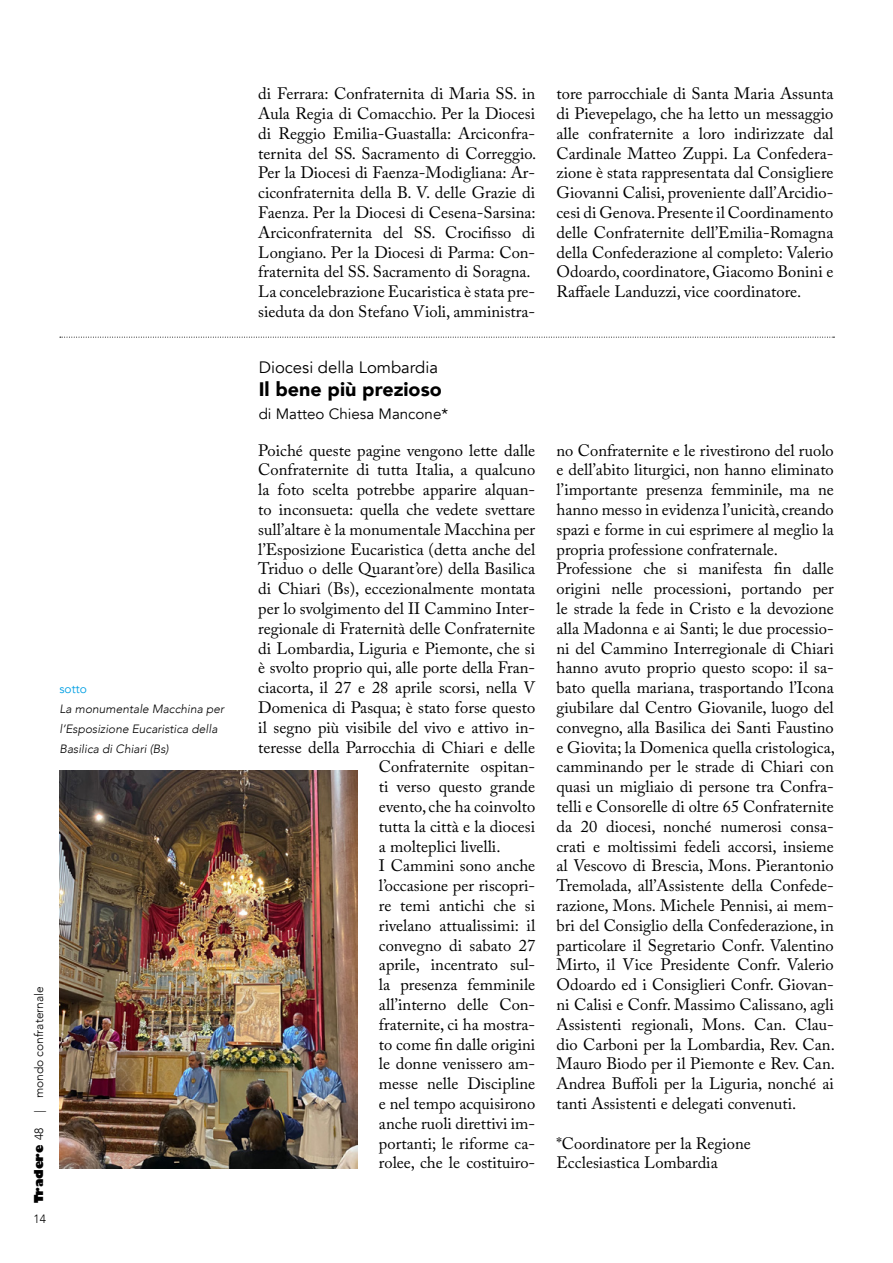
<style>
.page{position:relative;width:893px;height:1263px;background:#fff}
.page>*{position:absolute;margin:0;border:0;box-sizing:border-box;transform-origin:0 0}
.t1{font:900 19.5px "Avenir";color:#000}
.t2{font:16.5px/19.8px "Adobe Caslon Pro";color:#000}
.t3{font:16.5px "Avenir";color:#000}
.t4{font:15px "Avenir";color:#000}
.t5{font:italic 300 12px/19.8px "Avenir";color:#000}
.t6{font:300 12px "Avenir";color:#000}
.t7{font:800 12px "Gill Sans";color:#000}
.t8{font:12px "Avenir";color:#009fe3}
.s1{font-family:"Avenir";font-weight:300}
</style>
<div class="page">
<img style="left:60px;top:771px;width:298px;height:397px">
<svg style="left:60px;top:337px;width:774px;height:1px"></svg>
<p class="t8" style="left:60px;top:682px;width:29px">sotto</p>
<p class="t5" style="left:60px;top:699px;width:166px">La monumentale Macchina per l’Esposizione Eucaristica della<br>Basilica di Chiari (Bs)</p>
<p class="t6" style="left:32px;top:1113px;width:129px;rotate:-90deg">| mondo confraternale</p>
<p class="t7" style="left:29px;top:1203px;width:77px;rotate:-90deg">Tradere <span class="s1">48</span></p>
<p class="t6" style="left:33px;top:1212px;width:14px">14</p>
<p class="t2" style="left:258px;top:84px;width:280px">di Ferrara: Confraternita di Maria SS. in Aula Regia di Comacchio. Per la Diocesi di Reggio Emilia-Guastalla: Arciconfra&shy;ternita del SS. Sacramento di Correggio.<br>Per la Diocesi di Faenza-Modigliana: Ar&shy;ciconfraternita della B. V. delle Grazie di Faenza. Per la Diocesi di Cesena-Sarsina:<br>Arciconfraternita del SS. Crocifisso di Longiano. Per la Diocesi di Parma: Con&shy;fraternita del SS. Sacramento di Soragna.<br>La concelebrazione Eucaristica è stata pre&shy;sieduta da don Stefano Violi, amministra-</p>
<p class="t2" style="left:556px;top:84px;width:278px;text-align:justify">tore parrocchiale di Santa Maria Assunta di Pievepelago, che ha letto un messaggio alle confraternite a loro indirizzate dal Cardinale Matteo Zuppi. La Confedera&shy;zione è stata rappresentata dal Consigliere Giovanni Calisi, proveniente dall’Arcidio&shy;cesi di Genova. Presente il Coordinamento delle Confraternite dell’Emilia-Romagna della Confederazione al completo: Valerio Odoardo, coordinatore, Giacomo Bonini e Raffaele Landuzzi, vice coordinatore.</p>
<p class="t3" style="left:259px;top:358px;width:181px">Diocesi della Lombardia</p>
<p class="t1" style="left:259px;top:373px;width:185px">Il bene più prezioso</p>
<p class="t4" style="left:259px;top:405px;width:191px">di Matteo Chiesa Mancone*</p>
<p class="t2" style="left:258px;top:440px;width:278px">Poiché queste pagine vengono lette dalle</p>
<p class="t2" style="left:258px;top:460px;width:278px">Confraternite di tutta Italia, a qualcuno</p>
<p class="t2" style="left:258px;top:480px;width:278px">la foto scelta potrebbe apparire alquan-</p>
<p class="t2" style="left:258px;top:499px;width:278px">to inconsueta: quella che vedete svettare</p>
<p class="t2" style="left:258px;top:519px;width:278px">sull’altare è la monumentale Macchina per</p>
<p class="t2" style="left:258px;top:539px;width:278px">l’Esposizione Eucaristica (detta anche del</p>
<p class="t2" style="left:258px;top:559px;width:278px">Triduo o delle Quarant’ore) della Basilica</p>
<p class="t2" style="left:258px;top:579px;width:278px">di Chiari (Bs), eccezionalmente montata</p>
<p class="t2" style="left:258px;top:598px;width:278px">per lo svolgimento del II Cammino Inter-</p>
<p class="t2" style="left:258px;top:618px;width:278px">regionale di Fraternità delle Confraternite</p>
<p class="t2" style="left:258px;top:638px;width:278px">di Lombardia, Liguria e Piemonte, che si</p>
<p class="t2" style="left:258px;top:658px;width:278px">è svolto proprio qui, alle porte della Fran-</p>
<p class="t2" style="left:258px;top:678px;width:278px">ciacorta, il 27 e 28 aprile scorsi, nella V</p>
<p class="t2" style="left:258px;top:697px;width:278px">Domenica di Pasqua; è stato forse questo</p>
<p class="t2" style="left:258px;top:717px;width:278px">il segno più visibile del vivo e attivo in-</p>
<p class="t2" style="left:258px;top:737px;width:278px">teresse della Parrocchia di Chiari e delle</p>
<p class="t2" style="left:379px;top:757px;width:158px">Confraternite ospitan-</p>
<p class="t2" style="left:379px;top:777px;width:158px">ti verso questo grande</p>
<p class="t2" style="left:379px;top:796px;width:158px">evento, che ha coinvolto</p>
<p class="t2" style="left:379px;top:816px;width:158px">tutta la città e la diocesi</p>
<p class="t2" style="left:379px;top:836px;width:123px">a molteplici livelli.</p>
<p class="t2" style="left:379px;top:856px;width:158px">I Cammini sono anche</p>
<p class="t2" style="left:379px;top:876px;width:158px">l’occasione per riscopri-</p>
<p class="t2" style="left:379px;top:895px;width:158px">re temi antichi che si</p>
<p class="t2" style="left:379px;top:915px;width:158px">rivelano attualissimi: il</p>
<p class="t2" style="left:379px;top:935px;width:158px">convegno di sabato 27</p>
<p class="t2" style="left:379px;top:955px;width:158px">aprile, incentrato sul-</p>
<p class="t2" style="left:379px;top:975px;width:158px">la presenza femminile</p>
<p class="t2" style="left:379px;top:994px;width:158px">all’interno delle Con-</p>
<p class="t2" style="left:379px;top:1014px;width:158px">fraternite, ci ha mostra-</p>
<p class="t2" style="left:379px;top:1034px;width:158px">to come fin dalle origini</p>
<p class="t2" style="left:379px;top:1054px;width:158px">le donne venissero am-</p>
<p class="t2" style="left:379px;top:1074px;width:158px">messe nelle Discipline</p>
<p class="t2" style="left:379px;top:1093px;width:158px">e nel tempo acquisirono</p>
<p class="t2" style="left:379px;top:1113px;width:158px">anche ruoli direttivi im-</p>
<p class="t2" style="left:379px;top:1133px;width:158px">portanti; le riforme ca-</p>
<p class="t2" style="left:379px;top:1153px;width:158px">rolee, che le costituiro-</p>
<p class="t2" style="left:556px;top:440px;width:280px">no Confraternite e le rivestirono del ruolo e dell’abito liturgici, non hanno eliminato l’importante presenza femminile, ma ne hanno messo in evidenza l’unicità, creando spazi e forme in cui esprimere al meglio la propria professione confraternale.<br>Professione che si manifesta fin dalle origini nelle processioni, portando per le strade la fede in Cristo e la devozione alla Madonna e ai Santi; le due processio&shy;ni del Cammino Interregionale di Chiari hanno avuto proprio questo scopo: il sa&shy;bato quella mariana, trasportando l’Icona giubilare dal Centro Giovanile, luogo del convegno, alla Basilica dei Santi Faustino e Giovita; la Domenica quella cristologica, camminando per le strade di Chiari con quasi un migliaio di persone tra Confra&shy;telli e Consorelle di oltre 65 Confraternite da 20 diocesi, nonché numerosi consa&shy;crati e moltissimi fedeli accorsi, insieme al Vescovo di Brescia, Mons. Pierantonio Tremolada, all’Assistente della Confede&shy;razione, Mons. Michele Pennisi, ai mem&shy;bri del Consiglio della Confederazione, in particolare il Segretario Confr. Valentino Mirto, il Vice Presidente Confr. Valerio Odoardo ed i Consiglieri Confr. Giovan&shy;ni Calisi e Confr. Massimo Calissano, agli Assistenti regionali, Mons. Can. Clau&shy;dio Carboni per la Lombardia, Rev. Can.<br>Mauro Biodo per il Piemonte e Rev. Can.<br>Andrea Buffoli per la Liguria, nonché ai tanti Assistenti e delegati convenuti.</p>
<p class="t2" style="left:556px;top:1133px;width:196px">*Coordinatore per la Regione<br>Ecclesiastica Lombardia</p>
</div>
